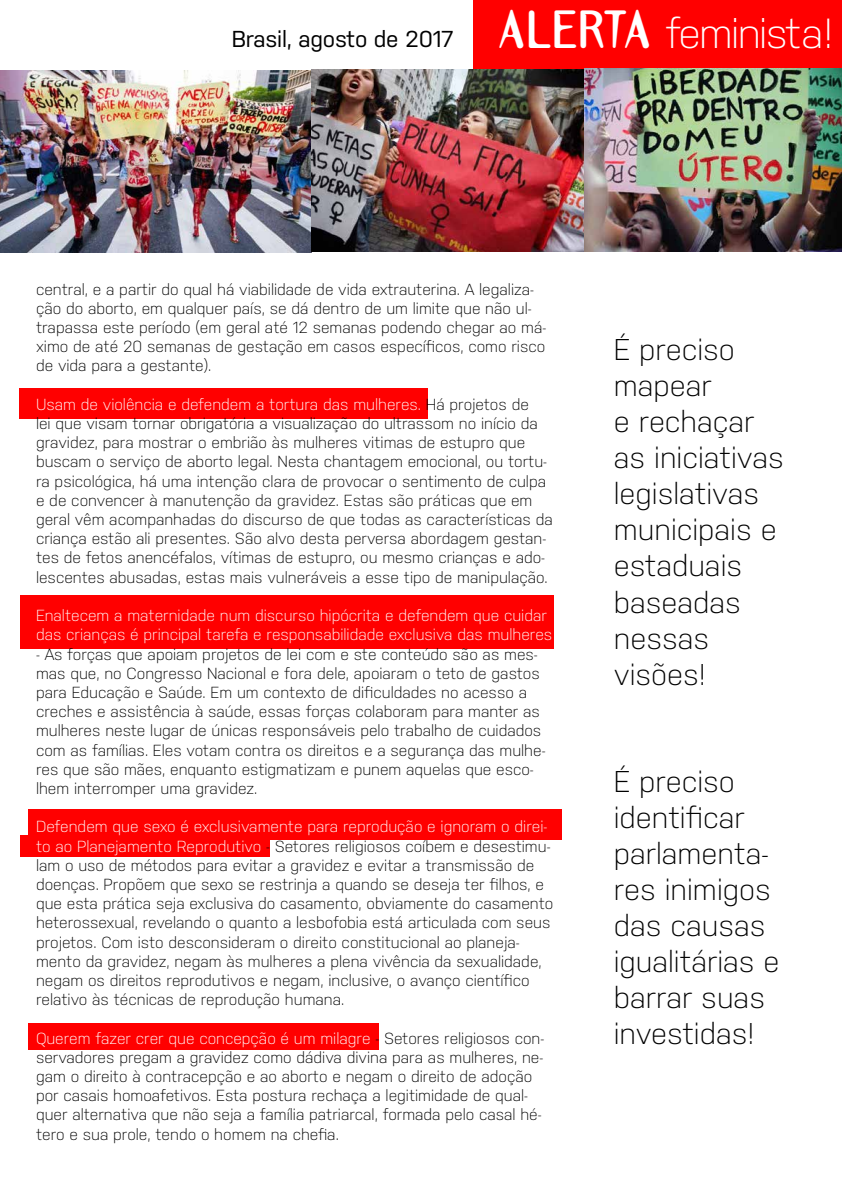
<style>
.page{position:relative;width:842px;height:1191px;background:#fff}
.page>*{position:absolute;margin:0;border:0;box-sizing:border-box;transform-origin:0 0}
.t1{font:300 30px/36px "Nudista";color:#000}
.t2{font:23px "Nudista";letter-spacing:-.01em;color:#000}
.t3{font:300 16px/19.2px "Nudista";color:#000}
.t4{font:300 16px/19.2px "Nudista";color:#fff}
.s1{font-family:"Template Gothic OT";font-weight:700;font-size:47px;color:#fff}
.s2{font-weight:300;font-size:42px;color:#fff}
.s3{color:#fff}
</style>
<div class="page">
<div style="left:20px;top:388px;width:408px;height:31px;background:#f00"></div>
<div style="left:20px;top:595px;width:533px;height:31px;background:#f00"></div>
<div style="left:20px;top:618px;width:533px;height:30px;background:#f00"></div>
<div style="left:28px;top:809px;width:533px;height:30px;background:#f00"></div>
<div style="left:20px;top:835px;width:249px;height:21px;background:#f00"></div>
<div style="left:28px;top:1023px;width:350px;height:26px;background:#f00"></div>
<div style="left:473px;top:0;width:369px;height:68px;background:#f00"></div>
<img style="left:0;top:70px;width:312px;height:183px">
<img style="left:312px;top:69px;width:272px;height:182px">
<img style="left:584px;top:69px;width:258px;height:182px">
<h2 class="t2" style="left:232px;top:26px;width:603px">Brasil, agosto de 2017 <span class="s1">ALERTA</span> <span class="s2">feminista!</span></h2>
<p class="t3" style="left:36px;top:279px;width:512px">central, e a partir do qual há viabilidade de vida extrauterina. A legaliza&shy;ção do aborto, em qualquer país, se dá dentro de um limite que não ul&shy;trapassa este período (em geral até 12 semanas podendo chegar ao má&shy;ximo de até 20 semanas de gestação em casos específicos, como risco de vida para a gestante).</p>
<p class="t3" style="left:36px;top:394px;width:518px"><span class="s3">Usam de violência e defendem a tortura das mulheres.</span> Há projetos de<br>lei que visam tornar obrigatória a visualização do ultrassom no início da gravidez, para mostrar o embrião às mulheres vitimas de estupro que buscam o serviço de aborto legal. Nesta chantagem emocional, ou tortu&shy;ra psicológica, há uma intenção clara de provocar o sentimento de culpa e de convencer à manutenção da gravidez. Estas são práticas que em geral vêm acompanhadas do discurso de que todas as características da criança estão ali presentes. São alvo desta perversa abordagem gestan&shy;tes de fetos anencéfalos, vítimas de estupro, ou mesmo crianças e ado&shy;lescentes abusadas, estas mais vulneráveis a esse tipo de manipulação.</p>
<p class="t4" style="left:36px;top:606px;width:518px">Enaltecem a maternidade num discurso hipócrita e defendem que cuidar das crianças é principal tarefa e responsabilidade exclusiva das mulheres</p>
<p class="t3" style="left:36px;top:644px;width:511px">- As forças que apoiam projetos de lei com e ste conteúdo são as mes&shy;mas que, no Congresso Nacional e fora dele, apoiaram o teto de gastos para Educação e Saúde. Em um contexto de dificuldades no acesso a creches e assistência à saúde, essas forças colaboram para manter as mulheres neste lugar de únicas responsáveis pelo trabalho de cuidados com as famílias. Eles votam contra os direitos e a segurança das mulhe&shy;res que são mães, enquanto estigmatizam e punem aquelas que esco&shy;lhem interromper uma gravidez.</p>
<p class="t3" style="left:36px;top:817px;width:519px"><span class="s3">Defendem que sexo é exclusivamente para reprodução e ignoram o direi&shy;to ao Planejamento Reprodutivo</span> - Setores religiosos coíbem e desestimu&shy;lam o uso de métodos para evitar a gravidez e evitar a transmissão de doenças. Propõem que sexo se restrinja a quando se deseja ter filhos, e que esta prática seja exclusiva do casamento, obviamente do casamento heterossexual, revelando o quanto a lesbofobia está articulada com seus projetos. Com isto desconsideram o direito constitucional ao planeja&shy;mento da gravidez, negam às mulheres a plena vivência da sexualidade, negam os direitos reprodutivos e negam, inclusive, o avanço científico relativo às técnicas de reprodução humana.</p>
<p class="t3" style="left:36px;top:1028px;width:510px"><span class="s3">Querem fazer crer que concepção é um milagre</span> - Setores religiosos con&shy;servadores pregam a gravidez como dádiva divina para as mulheres, ne&shy;gam o direito à contracepção e ao aborto e negam o direito de adoção por casais homoafetivos. Esta postura rechaça a legitimidade de qual&shy;quer alternativa que não seja a família patriarcal, formada pelo casal hé&shy;tero e sua prole, tendo o homem na chefia.</p>
<h1 class="t1" style="left:614px;top:332px;width:171px">É preciso mapear<br>e rechaçar as iniciativas legislativas municipais e estaduais baseadas nessas visões!</h1>
<h1 class="t1" style="left:614px;top:763px;width:167px">É preciso identificar parlamenta&shy;res inimigos das causas igualitárias e barrar suas investidas!</h1>
</div>
